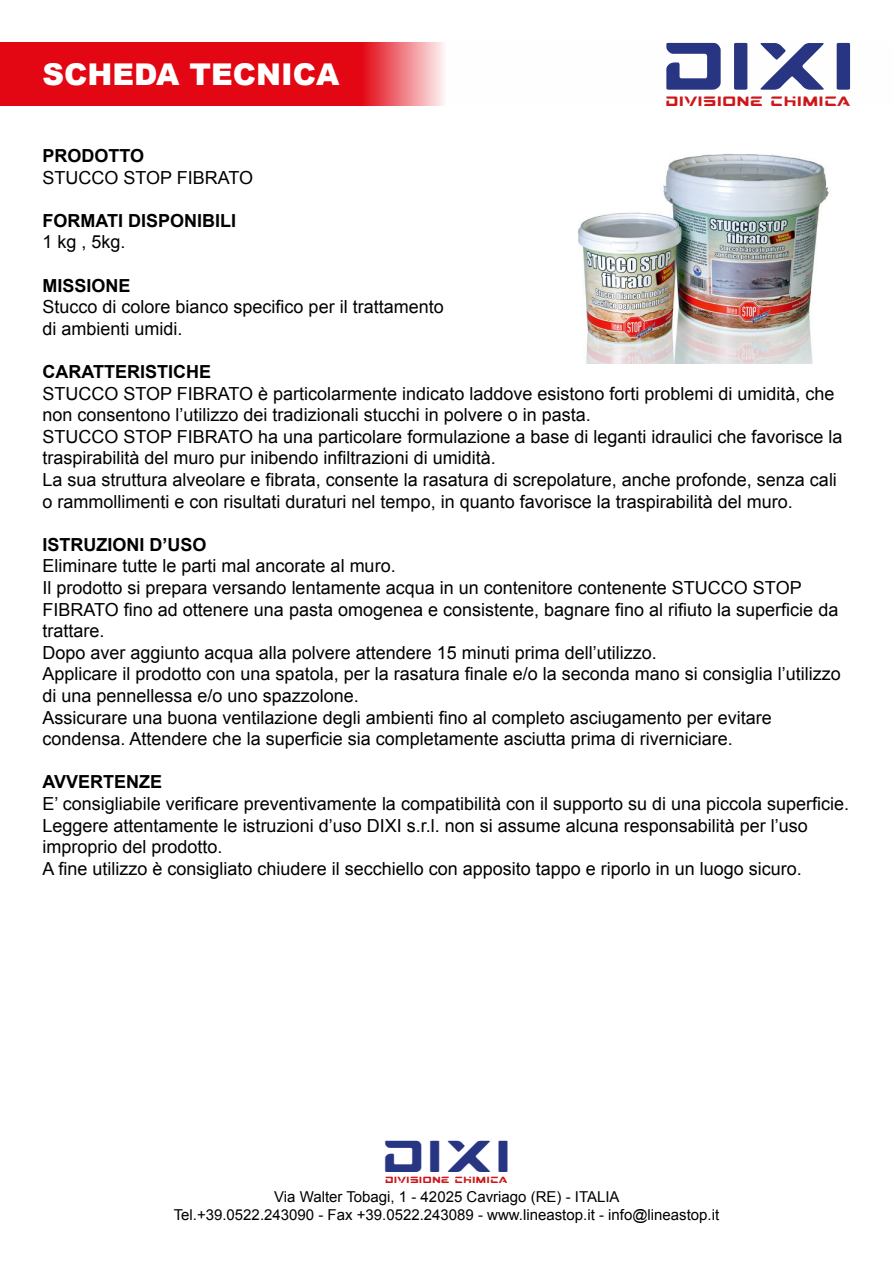
<style>
.page{position:relative;width:893px;height:1263px;background:#fff}
.page>*{position:absolute;margin:0;border:0;box-sizing:border-box;transform-origin:0 0}
.t1{font:66.75px "Technopollas";color:#283583}
.t2{font:44.4px "Technopollas";color:#283583}
.t3{font:900 30px "Arial";color:#fff}
.t4{font:18px/21.6px "Arial";color:#000}
.t5{font:700 18px "Arial";color:#000}
.t6{font:15px/18px "Arial";color:#000;text-align:center}
.t7{font:13.5px "Technopollas";color:#cd171a}
.t8{font:9px "Technopollas";color:#cd171a}
</style>
<div class="page">
<svg style="left:0;top:43px;width:444px;height:63px;background:#e51a26"></svg>
<img style="left:578px;top:153px;width:251px;height:211px">
<h3 class="t3" style="left:43px;top:53px;width:299px">SCHEDA TECNICA</h3>
<h1 class="t1" style="left:659px;top:43px;width:199px">DIXI</h1>
<p class="t7" style="left:665px;top:97px;width:187px">DIVISIONE CHIMICA</p>
<p class="t5" style="left:43px;top:144px;width:103px">PRODOTTO</p>
<p class="t4" style="left:43px;top:167px;width:212px">STUCCO STOP FIBRATO</p>
<p class="t5" style="left:43px;top:208px;width:195px">FORMATI DISPONIBILI</p>
<p class="t4" style="left:43px;top:231px;width:85px">1 kg , 5kg.</p>
<p class="t5" style="left:43px;top:273px;width:90px">MISSIONE</p>
<p class="t4" style="left:43px;top:296px;width:403px">Stucco di colore bianco specifico per il trattamento di ambienti umidi.</p>
<p class="t5" style="left:43px;top:360px;width:170px">CARATTERISTICHE</p>
<p class="t4" style="left:43px;top:383px;width:801px">STUCCO STOP FIBRATO è particolarmente indicato laddove esistono forti problemi di umidità, che non consentono l’utilizzo dei tradizionali stucchi in polvere o in pasta.<br>STUCCO STOP FIBRATO ha una particolare formulazione a base di leganti idraulici che favorisce la traspirabilità del muro pur inibendo infiltrazioni di umidità.<br>La sua struttura alveolare e fibrata, consente la rasatura di screpolature, anche profonde, senza cali o rammollimenti e con risultati duraturi nel tempo, in quanto favorisce la traspirabilità del muro.</p>
<p class="t5" style="left:43px;top:532px;width:166px">ISTRUZIONI D’USO</p>
<p class="t4" style="left:43px;top:555px;width:800px">Eliminare tutte le parti mal ancorate al muro.<br>Il prodotto si prepara versando lentamente acqua in un contenitore contenente STUCCO STOP FIBRATO fino ad ottenere una pasta omogenea e consistente, bagnare fino al rifiuto la superficie da trattare.<br>Dopo aver aggiunto acqua alla polvere attendere 15 minuti prima dell’utilizzo.<br>Applicare il prodotto con una spatola, per la rasatura finale e/o la seconda mano si consiglia l’utilizzo di una pennellessa e/o uno spazzolone.<br>Assicurare una buona ventilazione degli ambienti fino al completo asciugamento per evitare condensa. Attendere che la superficie sia completamente asciutta prima di riverniciare.</p>
<p class="t5" style="left:43px;top:770px;width:121px">AVVERTENZE</p>
<p class="t4" style="left:43px;top:793px;width:808px">E’ consigliabile verificare preventivamente la compatibilità con il supporto su di una piccola superficie.<br>Leggere attentamente le istruzioni d’uso DIXI s.r.l. non si assume alcuna responsabilità per l’uso improprio del prodotto.<br>A fine utilizzo è consigliato chiudere il secchiello con apposito tappo e riporlo in un luogo sicuro.</p>
<h2 class="t2" style="left:381px;top:1141px;width:133px">DIXI</h2>
<p class="t8" style="left:385px;top:1177px;width:124px">DIVISIONE CHIMICA</p>
<p class="t6" style="left:174px;top:1188px;width:547px">Via Walter Tobagi, 1 - 42025 Cavriago (RE) - ITALIA<br>Tel.+39.0522.243090 - Fax +39.0522.243089 - www.lineastop.it - info@lineastop.it</p>
</div>
